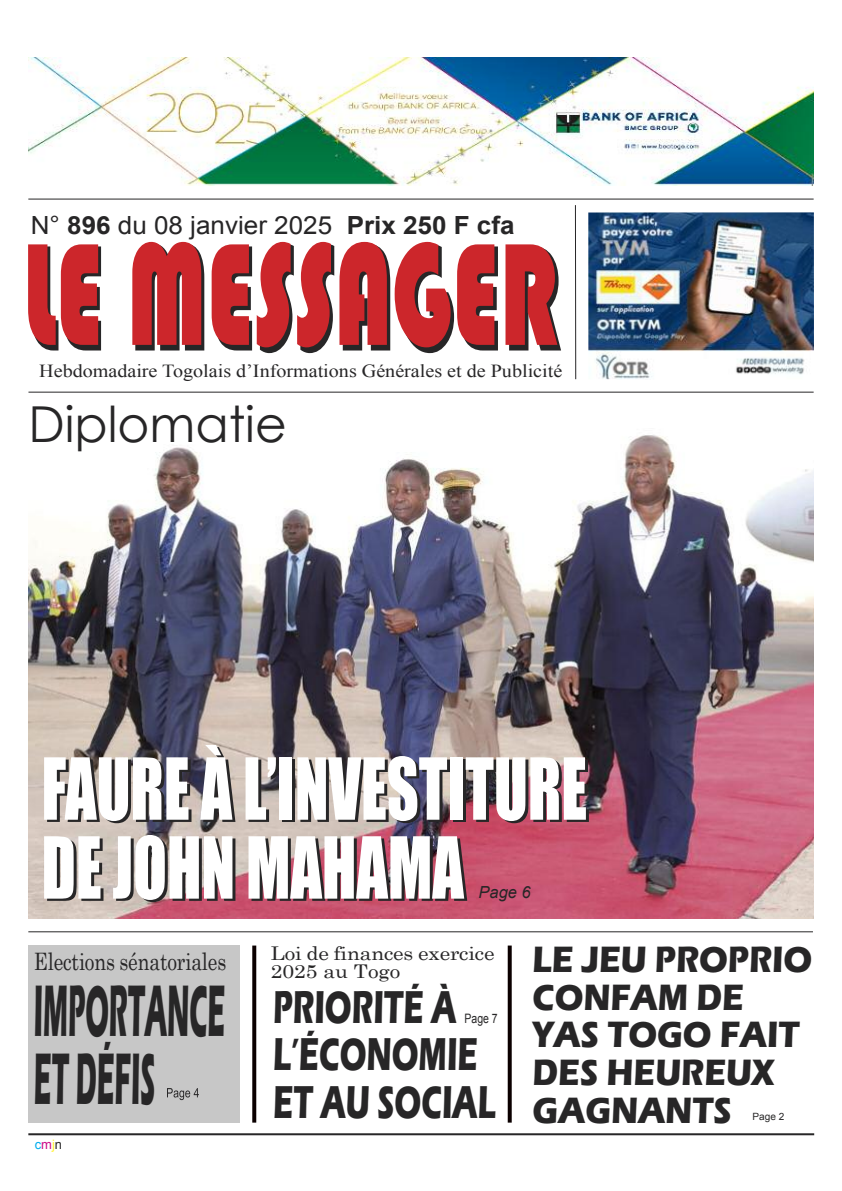
<style>
.page{position:relative;width:842px;height:1191px;background:#fff}
.page>*{position:absolute;margin:0;border:0;box-sizing:border-box;transform-origin:0 0}
.t1{font:150.7px "Bauhaus 93";color:#cc262b;scale:.65 1}
.t2{font:78.9px/78.9px "Impact";color:#fff;scale:.79 1}
.t3{font:700 75px/67.5px "Eras ITC";color:#272627;scale:.36 1}
.t4{font:49.6px "Century Gothic";color:#272627}
.t5{font:700 47.4px/47.4px "Eras ITC";color:#272627;scale:.65 1}
.t6{font:700 37.7px/37.7px "Eras ITC";color:#272627;scale:.88 1}
.t7{font:25px "Arial";color:#272627;scale:1.04 1}
.t8{font:24px "Century Schoolbook";letter-spacing:-.005em;color:#272627;scale:.8 1}
.t9{font:18.9px/18.9px "Century Schoolbook";letter-spacing:-.01em;color:#272627;scale:1.12 1}
.t10{font:18.4px "Times New Roman";color:#272627;scale:1.09 1}
.t11{font:italic 16.6px "Arial";color:#272627}
.t12{font:13px "Arial";color:#272627;scale:.81 1}
.t13{font:13px "Arial";color:#00aded}
.t14{font:10px "Arial";color:#272627}
.s1{font-weight:700}
.s2{color:#ca0d89}
.s3{color:#fff12a}
.s4{color:#272627}
</style>
<div class="page">
<hr style="left:28px;top:1133px;width:786px;height:2px;background:#272627">
<hr style="left:28px;top:392px;width:786px;height:1px;background:#272627">
<hr style="left:28px;top:199px;width:786px;height:1px;background:#272627">
<hr style="left:575px;top:205px;width:1px;height:174px;background:#272627">
<svg style="left:508px;top:945px;width:4px;height:177px"></svg>
<svg style="left:252px;top:945px;width:4px;height:177px"></svg>
<img style="left:28px;top:58px;width:786px;height:127px">
<img style="left:588px;top:212px;width:226px;height:167px">
<hr style="left:28px;top:931px;width:785px;height:1px;background:#272627">
<div style="left:28px;top:945px;width:211px;height:177px;background:#c7c7c7"></div>
<svg style="left:167px;top:1088px;width:32px;height:12px"></svg>
<img style="left:28px;top:435px;width:786px;height:483px">
<h3 class="t7" style="left:31px;top:211px;width:467px">N° <span class="s1">896</span> du 08 janvier 2025 <span class="s1">Prix 250 F cfa</span></h3>
<h1 class="t1" style="left:23px;top:209px;width:824px">LE MESSAGER</h1>
<p class="t10" style="left:39px;top:361px;width:481px">Hebdomadaire Togolais d’Informations Générales et de Publicité</p>
<h3 class="t4" style="left:28px;top:392px;width:260px">Diplomatie</h3>
<h2 class="t2" style="left:42px;top:748px;width:692px">FAURE À L’INVESTITURE<br>DE JOHN MAHAMA</h2>
<p class="t11" style="left:479px;top:882px;width:54px">Page 6</p>
<h3 class="t8" style="left:34px;top:946px;width:242px">Elections sénatoriales</h3>
<p class="t9" style="left:271px;top:942px;width:201px">Loi de finances exercice<br>2025 au Togo</p>
<h3 class="t3" style="left:34px;top:977px;width:534px">IMPORTANCE<br>ET DÉFIS</h3>
<h3 class="t5" style="left:273px;top:983px;width:344px">PRIORITÉ À<br>L’ÉCONOMIE<br>ET AU SOCIAL</h3>
<p class="t12" style="left:465px;top:1011px;width:42px">Page 7</p>
<p class="t13" style="left:35px;top:1137px;width:29px">c<span class="s2">m</span><span class="s3">j</span><span class="s4">n</span></p>
<h3 class="t6" style="left:533px;top:940px;width:319px">LE JEU PROPRIO<br>CONFAM DE<br>YAS TOGO FAIT<br>DES HEUREUX<br>GAGNANTS</h3>
<p class="t14" style="left:752px;top:1110px;width:33px">Page 2</p>
</div>
